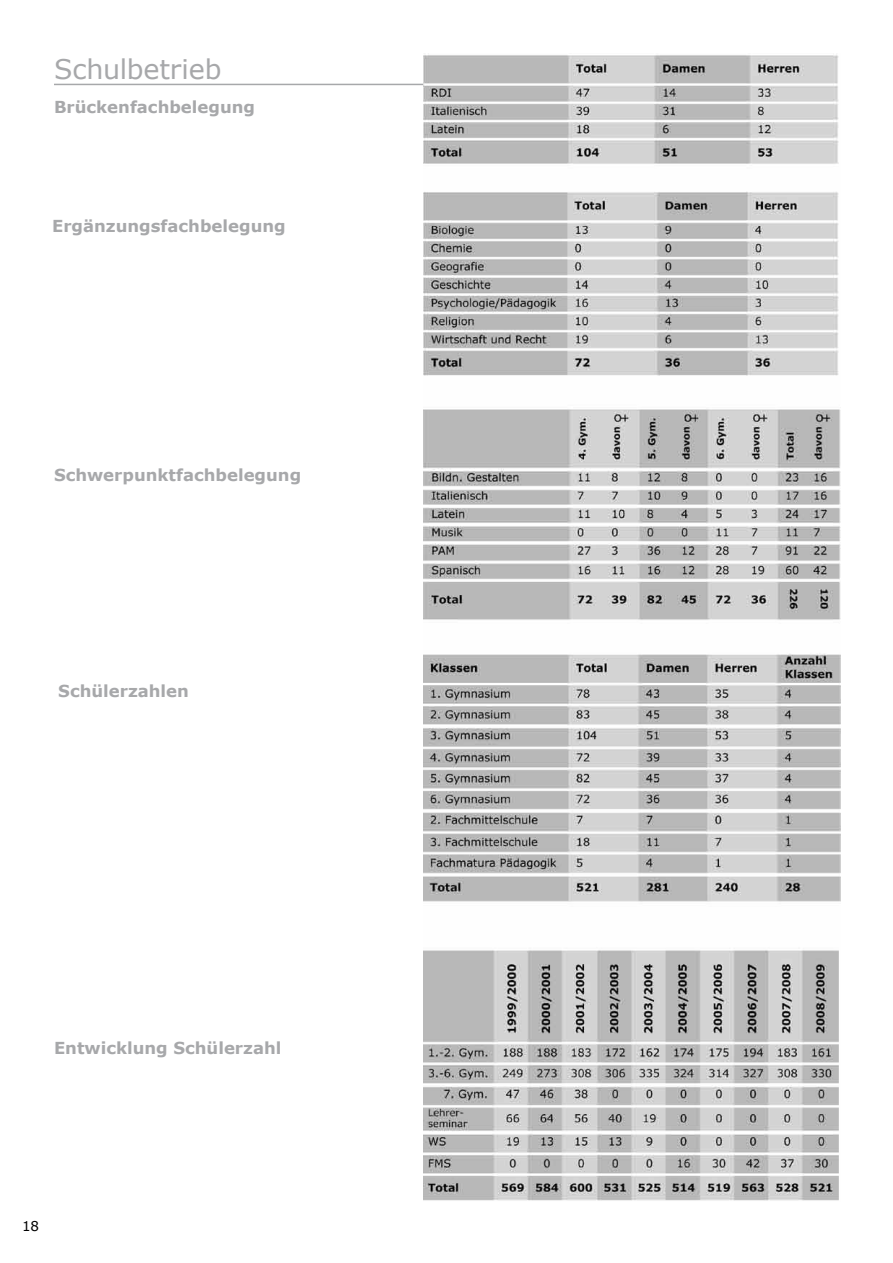
<style>
.page{position:relative;width:893px;height:1263px;background:#fff}
.page>*{position:absolute;margin:0;border:0;box-sizing:border-box;transform-origin:0 0}
.t1{font:27px "Verdana";letter-spacing:-.005em;color:#a7a8aa}
.t2{font:700 16.5px "Verdana";color:#a7a8aa}
.t3{font:13.5px "Verdana";color:#000}
</style>
<div class="page">
<hr style="left:54px;top:84px;width:370px;height:1px;background:#a7a8aa">
<img style="left:424px;top:55px;width:416px;height:1146px">
<h1 class="t1" style="left:54px;top:52px;width:169px">Schulbetrieb</h1>
<p class="t2" style="left:54px;top:96px;width:203px">Brückenfachbelegung</p>
<p class="t2" style="left:52px;top:216px;width:235px">Ergänzungsfachbelegung</p>
<p class="t2" style="left:54px;top:465px;width:249px">Schwerpunktfachbelegung</p>
<p class="t2" style="left:58px;top:681px;width:132px">Schülerzahlen</p>
<p class="t2" style="left:54px;top:1038px;width:229px">Entwicklung Schülerzahl</p>
<p class="t3" style="left:22px;top:1217px;width:18px">18</p>
</div>
